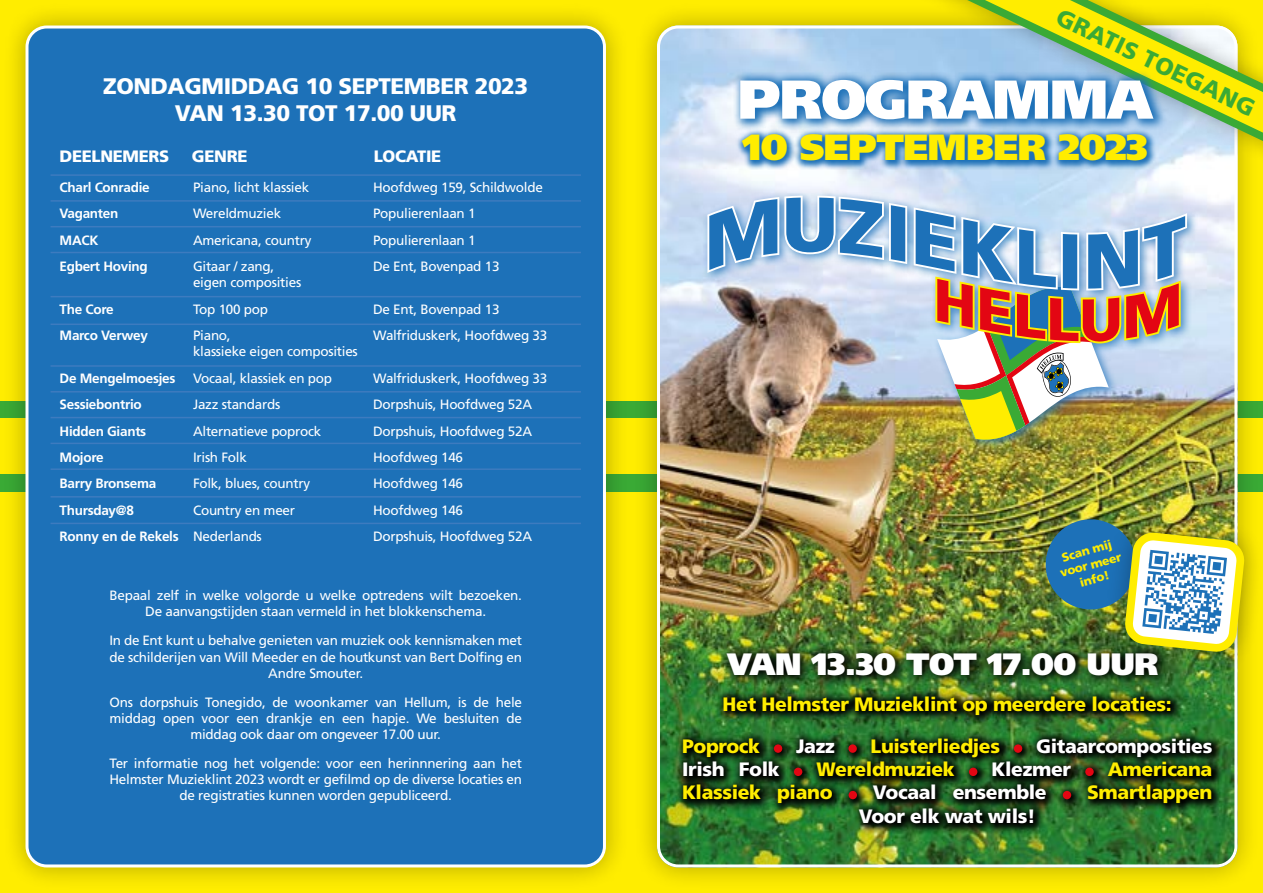
<style>
.page{position:relative;width:1263px;height:893px;background:#fff}
.page>*{position:absolute;margin:0;border:0;box-sizing:border-box;transform-origin:0 0}
.t1{font:900 54.6px "Frutiger LT Pro";letter-spacing:-.02em;color:#fff}
.t2{font:900 36.45px "Frutiger LT Pro";letter-spacing:-.02em;color:#ffed00}
.t3{font:900 30.9px "Frutiger LT Pro";letter-spacing:-.02em;color:#fff}
.t4{font:900 23.7px "Frutiger LT Pro";color:#3aaa35}
.t5{font:900 22.5px/27px "Frutiger LT Pro";letter-spacing:-.02em;color:#fff;text-align:center}
.t6{font:900 19.35px/41.5px "Frutiger LT Pro";letter-spacing:-.02em;color:#ffed00}
.t7{font:900 19.35px "Frutiger LT Pro";letter-spacing:-.02em;color:#fff}
.t8{font:900 16.5px "Frutiger LT Pro";letter-spacing:-.02em;color:#fff}
.t9{font:13.5px/16.2px "Frutiger LT Pro";letter-spacing:-.02em;color:#fff;text-align:center}
.t10{font:700 13.5px "Frutiger LT Pro";letter-spacing:-.02em;color:#fff}
.t11{font:900 12.15px/14.5px "Frutiger LT Pro";color:#ffed00;text-align:center}
.s1{font-weight:400}
</style>
<div class="page">
<div style="left:633px;top:2px;width:629px;height:889px;background:#000;opacity:.3"></div>
<img style="left:657px;top:26px;width:580px;height:841px">
<div style="left:2px;top:2px;width:628px;height:889px;background:#000;opacity:.3"></div>
<div style="left:27px;top:27px;width:577px;height:839px;background:#1d71b8;border-radius:20px"></div>
<div style="left:26px;top:26px;width:580px;height:841px;border:3px solid #fff;border-radius:20px"></div>
<div style="left:853px;top:0;width:410px;height:186px;background:#000;opacity:.3"></div>
<svg style="left:967px;top:0;width:296px;height:141px;background:#cbd851"></svg>
<svg style="left:733px;top:70px;width:433px;height:61px;background:#5092c5"></svg>
<svg style="left:736px;top:128px;width:421px;height:42px;background:#5c98cd"></svg>
<div style="left:702px;top:191px;width:495px;height:259px;background:#1d71b8;opacity:.75"></div>
<svg style="left:707px;top:196px;width:200px;height:77px;background:#7fadd7"></svg>
<img style="left:914px;top:207px;width:273px;height:233px">
<img style="left:718px;top:644px;width:453px;height:43px">
<div style="left:1104px;top:511px;width:159px;height:162px;background:#000;opacity:.3"></div>
<img style="left:1040px;top:514px;width:210px;height:143px">
<img style="left:676px;top:689px;width:549px;height:147px">
<div style="left:774px;top:744px;width:8px;height:9px;background:#e30613;border-radius:50%"></div>
<div style="left:848px;top:744px;width:9px;height:9px;background:#e30613;border-radius:50%"></div>
<div style="left:1014px;top:744px;width:8px;height:9px;background:#e30613;border-radius:50%"></div>
<div style="left:794px;top:768px;width:8px;height:8px;background:#e30613;border-radius:50%"></div>
<div style="left:969px;top:768px;width:8px;height:8px;background:#e30613;border-radius:50%"></div>
<div style="left:1085px;top:768px;width:9px;height:8px;background:#e30613;border-radius:50%"></div>
<div style="left:848px;top:791px;width:9px;height:8px;background:#e30613;border-radius:50%"></div>
<div style="left:1063px;top:791px;width:8px;height:8px;background:#e30613;border-radius:50%"></div>
<hr style="left:51px;top:174px;width:530px;height:2px;background:#3d7bbf">
<hr style="left:51px;top:200px;width:530px;height:2px;background:#3d7bbf">
<hr style="left:51px;top:226px;width:530px;height:1px;background:#3d7bbf">
<hr style="left:51px;top:252px;width:530px;height:1px;background:#3d7bbf">
<hr style="left:51px;top:296px;width:530px;height:1px;background:#3d7bbf">
<hr style="left:51px;top:365px;width:530px;height:2px;background:#3d7bbf">
<hr style="left:51px;top:391px;width:530px;height:1px;background:#3d7bbf">
<hr style="left:51px;top:417px;width:530px;height:1px;background:#3d7bbf">
<hr style="left:51px;top:443px;width:530px;height:1px;background:#3d7bbf">
<hr style="left:51px;top:468px;width:530px;height:2px;background:#3d7bbf">
<hr style="left:51px;top:324px;width:530px;height:1px;background:#3d7bbf">
<hr style="left:51px;top:496px;width:530px;height:2px;background:#3d7bbf">
<hr style="left:51px;top:523px;width:530px;height:1px;background:#3d7bbf">
<h3 class="t5" style="left:103px;top:72px;width:427px">ZONDAGMIDDAG 10 SEPTEMBER 2023<br>VAN 13.30 TOT 17.00 UUR</h3>
<p class="t8" style="left:60px;top:146px;width:111px">DEELNEMERS</p>
<p class="t8" style="left:192px;top:146px;width:57px">GENRE</p>
<p class="t8" style="left:374px;top:146px;width:69px">LOCATIE</p>
<p class="t10" style="left:60px;top:179px;width:92px">Charl Conradie</p>
<p class="t9" style="left:193px;top:179px;width:118px">Piano, licht klassiek</p>
<p class="t9" style="left:373px;top:179px;width:171px">Hoofdweg 159, Schildwolde</p>
<p class="t10" style="left:60px;top:206px;width:60px">Vaganten</p>
<p class="t9" style="left:193px;top:206px;width:90px">Wereldmuziek</p>
<p class="t9" style="left:373px;top:206px;width:104px">Populierenlaan 1</p>
<p class="t10" style="left:60px;top:232px;width:40px">MACK</p>
<p class="t9" style="left:193px;top:232px;width:120px">Americana, country</p>
<p class="t9" style="left:373px;top:232px;width:104px">Populierenlaan 1</p>
<p class="t10" style="left:60px;top:258px;width:90px">Egbert Hoving</p>
<p class="t9" style="left:193px;top:258px;width:83px">Gitaar / zang,</p>
<p class="t9" style="left:373px;top:258px;width:128px">De Ent, Bovenpad 13</p>
<p class="t9" style="left:193px;top:275px;width:110px">eigen composities</p>
<p class="t10" style="left:60px;top:301px;width:56px">The Core</p>
<p class="t9" style="left:193px;top:301px;width:77px">Top 100 pop</p>
<p class="t9" style="left:373px;top:301px;width:128px">De Ent, Bovenpad 13</p>
<p class="t10" style="left:60px;top:327px;width:90px">Marco Verwey</p>
<p class="t9" style="left:193px;top:327px;width:39px">Piano,</p>
<p class="t9" style="left:373px;top:327px;width:176px">Walfriduskerk, Hoofdweg 33</p>
<p class="t9" style="left:193px;top:344px;width:166px">klassieke eigen composities</p>
<p class="t10" style="left:60px;top:370px;width:117px">De Mengelmoesjes</p>
<p class="t9" style="left:193px;top:370px;width:140px">Vocaal, klassiek en pop</p>
<p class="t9" style="left:373px;top:370px;width:176px">Walfriduskerk, Hoofdweg 33</p>
<p class="t10" style="left:60px;top:396px;width:84px">Sessiebontrio</p>
<p class="t9" style="left:193px;top:396px;width:89px">Jazz standards</p>
<p class="t9" style="left:373px;top:396px;width:161px">Dorpshuis, Hoofdweg 52A</p>
<p class="t10" style="left:60px;top:423px;width:88px">Hidden Giants</p>
<p class="t9" style="left:193px;top:423px;width:130px">Alternatieve poprock</p>
<p class="t9" style="left:373px;top:423px;width:161px">Dorpshuis, Hoofdweg 52A</p>
<p class="t10" style="left:60px;top:449px;width:46px">Mojore</p>
<p class="t9" style="left:193px;top:449px;width:55px">Irish Folk</p>
<p class="t9" style="left:373px;top:449px;width:92px">Hoofdweg 146</p>
<p class="t10" style="left:60px;top:476px;width:98px">Barry Bronsema</p>
<p class="t9" style="left:193px;top:476px;width:119px">Folk, blues, country</p>
<p class="t9" style="left:373px;top:476px;width:92px">Hoofdweg 146</p>
<p class="t10" style="left:60px;top:502px;width:76px">Thursday@8</p>
<p class="t9" style="left:193px;top:502px;width:103px">Country en meer</p>
<p class="t9" style="left:373px;top:502px;width:92px">Hoofdweg 146</p>
<p class="t10" style="left:60px;top:528px;width:204px">Ronny en de Rekels <span class="s1">Nederlands</span></p>
<p class="t9" style="left:373px;top:528px;width:161px">Dorpshuis, Hoofdweg 52A</p>
<p class="t9" style="left:109px;top:587px;width:414px">Bepaal zelf in welke volgorde u welke optredens wilt bezoeken.<br>De aanvangstijden staan vermeld in het blokkenschema.</p>
<p class="t9" style="left:109px;top:633px;width:414px">In de Ent kunt u behalve genieten van muziek ook kennismaken met de schilderijen van Will Meeder en de houtkunst van Bert Dolfing en<br>Andre Smouter.</p>
<p class="t9" style="left:109px;top:694px;width:414px">Ons dorpshuis Tonegido, de woonkamer van Hellum, is de hele middag open voor een drankje en een hapje. We besluiten de middag ook daar om ongeveer 17.00 uur.</p>
<p class="t9" style="left:109px;top:755px;width:414px">Ter informatie nog het volgende: voor een herinnnering aan het<br>Helmster Muzieklint 2023 wordt er gefilmd op de diverse locaties en de registraties kunnen worden gepubliceerd.</p>
<h3 class="t4" style="left:1064px;top:2px;width:219px;rotate:26deg">GRATIS TOEGANG</h3>
<h1 class="t1" style="left:737px;top:66px;width:417px">PROGRAMMA</h1>
<h2 class="t2" style="left:743px;top:125px;width:406px">10 SEPTEMBER 2023</h2>
<p class="t11" style="left:1054px;top:552px;width:65px;rotate:-16deg">Scan mij voor meer info!</p>
<h3 class="t3" style="left:727px;top:645px;width:433px">VAN 13.30 TOT 17.00 UUR</h3>
<h3 class="t6" style="left:682px;top:684px;width:491px;text-indent:41px">Het Helmster Muzieklint op meerdere locaties:<br>Poprock</h3>
<h3 class="t7" style="left:796px;top:734px;width:40px">Jazz</h3>
<h3 class="t6" style="left:871px;top:725px;width:131px">Luisterliedjes</h3>
<h3 class="t7" style="left:1036px;top:734px;width:178px">Gitaarcomposities</h3>
<h3 class="t7" style="left:682px;top:758px;width:99px">Irish Folk</h3>
<h3 class="t6" style="left:817px;top:748px;width:140px">Wereldmuziek</h3>
<h3 class="t7" style="left:992px;top:758px;width:81px">Klezmer</h3>
<h3 class="t6" style="left:1108px;top:748px;width:106px">Americana</h3>
<h3 class="t6" style="left:682px;top:772px;width:152px">Klassiek piano</h3>
<h3 class="t7" style="left:873px;top:781px;width:175px">Vocaal ensemble</h3>
<h3 class="t6" style="left:1087px;top:772px;width:127px">Smartlappen</h3>
<h3 class="t7" style="left:859px;top:804px;width:178px">Voor elk wat wils!</h3>
</div>
